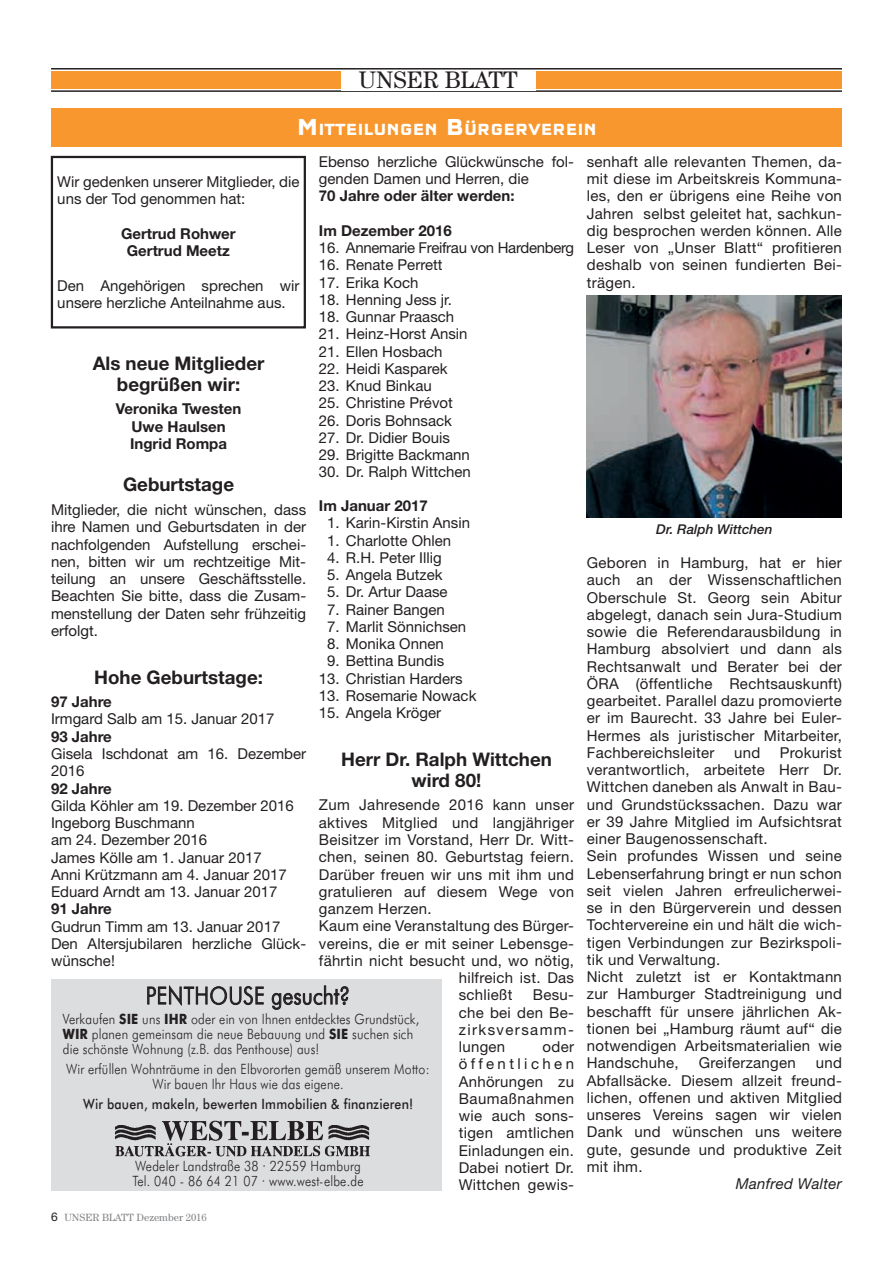
<style>
.page{position:relative;width:893px;height:1263px;background:#fff}
.page>*{position:absolute;margin:0;border:0;box-sizing:border-box;transform-origin:0 0}
.t1{font:24px "TT14907 O00";color:#231f20;scale:.9 1}
.t2{font:24px "Century Std";color:#231f20}
.t3{font:700 18.75px/21px "Helvetica Neue LT Std";color:#231f20;text-align:center}
.t4{font:700 16.8px "Q Type Cond";color:#fff}
.t5{font:15px/17.2px "Helvetica Neue LT Std";letter-spacing:.02em;color:#231f20;text-align:justify}
.t6{font:15px/17.2px "Helvetica Neue LT Std";color:#231f20}
.t7{font:700 15px/17.2px "Helvetica Neue LT Std";color:#231f20;text-align:center}
.t8{font:15px "Helvetica Neue LT Std";letter-spacing:-.02em;color:#231f20}
.t9{font:italic 15px "Helvetica Neue LT Std";letter-spacing:.02em;color:#231f20}
.t10{font:14.25px/15px "TT14907 O00";color:#231f20;scale:.9 1}
.t11{font:14.25px "TT14909 O00";color:#231f20;scale:.9 1}
.t12{font:italic 500 13.5px "Helvetica Neue LT Std";color:#231f20}
.t13{font:10.5px "Century Std";color:#808285}
.s1{font-size:24px}
.s2{color:#fff}
.s3{font-family:"TT14908 O00"}
.s4{font-family:"Helvetica Neue LT Std";font-size:12px;color:#231f20}
</style>
<div class="page">
<div style="left:51px;top:72px;width:791px;height:17px;background:#f7972d"></div>
<hr style="left:51px;top:68px;width:791px;height:2px;background:#231f20">
<hr style="left:51px;top:90px;width:791px;height:2px;background:#231f20">
<div style="left:341px;top:71px;width:195px;height:19px;background:#fff"></div>
<div style="left:52px;top:108px;width:790px;height:38px;background:#f7972d"></div>
<div style="left:51px;top:156px;width:255px;height:172px;border:2px solid #231f20"></div>
<img style="left:587px;top:296px;width:255px;height:221px">
<div style="left:51px;top:979px;width:391px;height:211px;background:#dcdddf"></div>
<img style="left:115px;top:1120px;width:256px;height:37px">
<svg style="left:147px;top:985px;width:117px;height:21px"></svg>
<svg style="left:272px;top:985px;width:77px;height:25px"></svg>
<h1 class="t2" style="left:359px;top:66px;width:160px">UNSER BLATT</h1>
<p class="t4" style="left:297px;top:119px;width:301px"><span class="s1">M</span>ITTEILUNGEN <span class="s1">B</span>ÜRGERVEREIN</p>
<p class="t6" style="left:319px;top:153px;width:257px">Ebenso herzliche Glückwünsche fol&shy;genden Damen und Herren, die</p>
<p class="t7" style="left:319px;top:187px;width:197px">70 Jahre oder älter werden:</p>
<p class="t7" style="left:319px;top:221px;width:135px">Im Dezember 2016</p>
<p class="t8" style="left:319px;top:239px;width:257px">16. Annemarie Freifrau von Hardenberg</p>
<p class="t6" style="left:319px;top:256px;width:125px">16. Renate Perrett</p>
<p class="t6" style="left:319px;top:273px;width:101px">17. Erika Koch</p>
<p class="t6" style="left:319px;top:291px;width:135px">18. Henning Jess jr.</p>
<p class="t6" style="left:319px;top:308px;width:137px">18. Gunnar Praasch</p>
<p class="t6" style="left:319px;top:325px;width:150px">21. Heinz-Horst Ansin</p>
<p class="t6" style="left:319px;top:342px;width:125px">21. Ellen Hosbach</p>
<p class="t6" style="left:319px;top:360px;width:130px">22. Heidi Kasparek</p>
<p class="t6" style="left:319px;top:377px;width:114px">23. Knud Binkau</p>
<p class="t6" style="left:319px;top:394px;width:135px">25. Christine Prévot</p>
<p class="t6" style="left:319px;top:411px;width:135px">26. Doris Bohnsack</p>
<p class="t6" style="left:319px;top:429px;width:132px">27. Dr. Didier Bouis</p>
<p class="t6" style="left:319px;top:446px;width:152px">29. Brigitte Backmann</p>
<p class="t6" style="left:319px;top:463px;width:154px">30. Dr. Ralph Wittchen</p>
<p class="t7" style="left:319px;top:497px;width:110px">Im Januar 2017</p>
<p class="t6" style="left:319px;top:514px;width:153px"><span class="s2">0</span>1. Karin-Kirstin Ansin</p>
<p class="t6" style="left:319px;top:531px;width:134px"><span class="s2">0</span>1. Charlotte Ohlen</p>
<p class="t6" style="left:319px;top:549px;width:124px"><span class="s2">0</span>4. R.H. Peter Illig</p>
<p class="t6" style="left:319px;top:566px;width:125px"><span class="s2">0</span>5. Angela Butzek</p>
<p class="t6" style="left:319px;top:583px;width:130px"><span class="s2">0</span>5. Dr. Artur Daase</p>
<p class="t6" style="left:319px;top:600px;width:127px"><span class="s2">0</span>7. Rainer Bangen</p>
<p class="t6" style="left:319px;top:618px;width:149px"><span class="s2">0</span>7. Marlit Sönnichsen</p>
<p class="t6" style="left:319px;top:635px;width:126px"><span class="s2">0</span>8. Monika Onnen</p>
<p class="t6" style="left:319px;top:652px;width:127px"><span class="s2">0</span>9. Bettina Bundis</p>
<p class="t6" style="left:319px;top:669px;width:145px">13. Christian Harders</p>
<p class="t6" style="left:319px;top:687px;width:159px">13. Rosemarie Nowack</p>
<p class="t6" style="left:319px;top:704px;width:124px">15. Angela Kröger</p>
<p class="t3" style="left:341px;top:748px;width:212px">Herr Dr. Ralph Wittchen wird 80!</p>
<p class="t5" style="left:319px;top:796px;width:257px">Zum Jahresende 2016 kann unser</p>
<p class="t5" style="left:319px;top:813px;width:257px">aktives Mitglied und langjähriger</p>
<p class="t5" style="left:319px;top:831px;width:257px">Beisitzer im Vorstand, Herr Dr. Witt-</p>
<p class="t5" style="left:319px;top:848px;width:257px">chen, seinen 80. Geburtstag feiern.</p>
<p class="t5" style="left:319px;top:865px;width:257px">Darüber freuen wir uns mit ihm und</p>
<p class="t5" style="left:319px;top:882px;width:257px">gratulieren auf diesem Wege von</p>
<p class="t5" style="left:319px;top:900px;width:114px">ganzem Herzen.</p>
<p class="t5" style="left:319px;top:917px;width:257px">Kaum eine Veranstaltung des Bürger-</p>
<p class="t5" style="left:319px;top:934px;width:257px">vereins, die er mit seiner Lebensge-</p>
<p class="t5" style="left:319px;top:951px;width:257px">fährtin nicht besucht und, wo nötig,</p>
<p class="t5" style="left:459px;top:969px;width:117px">hilfreich ist. Das</p>
<p class="t5" style="left:459px;top:986px;width:55px">schließt</p>
<p class="t6" style="left:57px;top:173px;width:244px">Wir gedenken unserer Mitglieder, die uns der Tod genommen hat:</p>
<p class="t7" style="left:121px;top:225px;width:116px">Gertrud Rohwer<br>Gertrud Meetz</p>
<p class="t6" style="left:57px;top:276px;width:244px">Den Angehörigen sprechen wir unsere herzliche Anteilnahme aus.</p>
<p class="t3" style="left:93px;top:352px;width:173px">Als neue Mitglieder begrüßen wir:</p>
<p class="t7" style="left:116px;top:400px;width:127px">Veronika Twesten<br>Uwe Haulsen<br>Ingrid Rompa</p>
<p class="t3" style="left:123px;top:474px;width:113px">Geburtstage</p>
<p class="t5" style="left:51px;top:501px;width:257px">Mitglieder, die nicht wünschen, dass ihre Namen und Geburtsdaten in der nachfolgenden Aufstellung erschei&shy;nen, bitten wir um rechtzeitige Mit&shy;teilung an unsere Geschäftsstelle.<br>Beachten Sie bitte, dass die Zusam&shy;menstellung der Daten sehr frühzeitig erfolgt.</p>
<p class="t3" style="left:94px;top:666px;width:170px">Hohe Geburtstage:</p>
<p class="t7" style="left:51px;top:693px;width:62px">97 Jahre</p>
<p class="t6" style="left:51px;top:710px;width:225px">Irmgard Salb am 15. Januar 2017</p>
<p class="t7" style="left:51px;top:727px;width:62px">93 Jahre</p>
<p class="t6" style="left:51px;top:745px;width:257px">Gisela Ischdonat am 16. Dezember<br>2016</p>
<p class="t7" style="left:51px;top:779px;width:62px">92 Jahre</p>
<p class="t6" style="left:51px;top:796px;width:244px">Gilda Köhler am 19. Dezember 2016<br>Ingeborg Buschmann<br>am 24. Dezember 2016<br>James Kölle am 1. Januar 2017<br>Anni Krützmann am 4. Januar 2017<br>Eduard Arndt am 13. Januar 2017</p>
<p class="t7" style="left:51px;top:900px;width:62px">91 Jahre</p>
<p class="t6" style="left:51px;top:917px;width:257px">Gudrun Timm am 13. Januar 2017<br>Den Altersjubilaren herzliche Glück&shy;wünsche!</p>
<h1 class="t1" style="left:146px;top:982px;width:229px">PENTHOUSE gesucht?</h1>
<p class="t10" style="left:63px;top:1011px;width:398px">Verkaufen <span class="s3">SIE</span> uns <span class="s3">IHR</span> oder ein von Ihnen entdecktes Grundstück,<br><span class="s3">WIR</span> planen gemeinsam die neue Bebauung und <span class="s3">SIE</span> suchen sich die schönste Wohnung (z.B. das Penthouse) aus!</p>
<p class="t10" style="left:66px;top:1061px;width:405px;line-height:15.8px;text-align:center">Wir erfüllen Wohnträume in den Elbvororten gemäß unserem Motto:<br>Wir bauen Ihr Haus wie das eigene.</p>
<p class="t11" style="left:83px;top:1096px;width:369px">Wir bauen, makeln, bewerten Immobilien &amp; finanzieren!</p>
<p class="t5" style="left:459px;top:986px;width:117px;text-indent:74px">Besu&shy;che bei den Be&shy;zirksversamm&shy;lungen</p>
<p class="t5" style="left:459px;top:1038px;width:117px;text-indent:84px">oder öffentlichen Anhörungen zu Baumaßnahmen wie auch sons&shy;tigen amtlichen Einladungen ein.<br>Dabei notiert Dr.<br>Wittchen gewis-</p>
<p class="t10" style="left:132px;top:1158px;width:258px;line-height:15.8px">Wedeler Landstraße 38 · 22559 Hamburg<br>Tel. 040 - 86 64 21 07 · www.west-elbe.de</p>
<p class="t13" style="left:51px;top:1211px;width:157px"><span class="s4">6</span> UNSER BLATT Dezember 2016</p>
<p class="t5" style="left:587px;top:153px;width:257px">senhaft alle relevanten Themen, da&shy;mit diese im Arbeitskreis Kommuna&shy;les, den er übrigens eine Reihe von Jahren selbst geleitet hat, sachkun&shy;dig besprochen werden können. Alle Leser von „Unser Blatt“ profitieren deshalb von seinen fundierten Bei&shy;trägen.</p>
<p class="t12" style="left:656px;top:521px;width:118px">Dr. Ralph Wittchen</p>
<p class="t5" style="left:587px;top:554px;width:257px">Geboren in Hamburg, hat er hier auch an der Wissenschaftlichen Oberschule St. Georg sein Abitur abgelegt, danach sein Jura-Studium sowie die Referendarausbildung in Hamburg absolviert und dann als Rechtsanwalt und Berater bei der ÖRA (öffentliche Rechtsauskunft) gearbeitet. Parallel dazu promovierte er im Baurecht. 33 Jahre bei Euler-Hermes als juristischer Mitarbeiter, Fachbereichsleiter</p>
<p class="t5" style="left:587px;top:744px;width:257px;text-align:left;text-indent:193px">Prokurist verantwortlich, arbeitete Herr Dr.<br>Wittchen daneben als Anwalt in Bau&shy;und Grundstückssachen. Dazu war er 39 Jahre Mitglied im Aufsichtsrat einer Baugenossenschaft.<br>Sein profundes Wissen und seine<br>Lebenserfahrung bringt er nun schon seit vielen Jahren erfreulicherwei&shy;se in den Bürgerverein und dessen<br>Tochtervereine ein und hält die wich&shy;tigen Verbindungen zur Bezirkspoli&shy;tik und Verwaltung.<br>Nicht zuletzt ist er Kontaktmann zur Hamburger Stadtreinigung und beschafft für unsere jährlichen Ak&shy;tionen bei „Hamburg räumt auf“ die notwendigen Arbeitsmaterialien wie<br>Handschuhe,</p>
<p class="t5" style="left:734px;top:744px;width:28px">und</p>
<p class="t5" style="left:699px;top:1054px;width:99px">Greiferzangen</p>
<p class="t5" style="left:587px;top:1054px;width:257px;text-indent:229px">und Abfallsäcke. Diesem allzeit freund&shy;lichen, offenen und aktiven Mitglied unseres Vereins sagen wir vielen Dank und wünschen uns weitere gute, gesunde und produktive Zeit mit ihm.</p>
<p class="t9" style="left:736px;top:1175px;width:108px">Manfred Walter</p>
</div>
